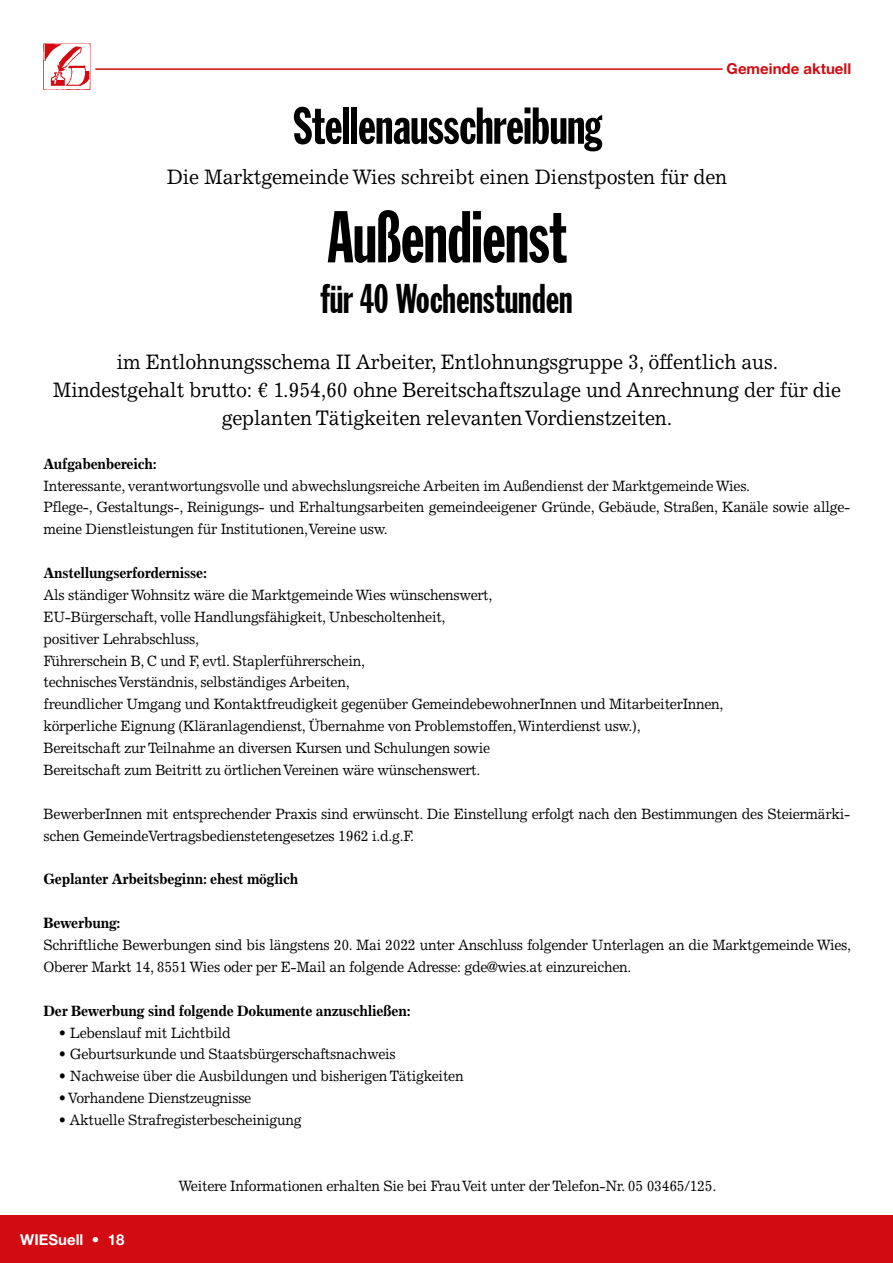
<style>
.page{position:relative;width:893px;height:1263px;background:#fff}
.page>*{position:absolute;margin:0;border:0;box-sizing:border-box;transform-origin:0 0}
.t1{font:extra-condensed 72px "Franklin Gothic";letter-spacing:-.01em;color:#000;scale:.94 1}
.t2{font:extra-condensed 51px "Franklin Gothic";letter-spacing:-.01em;color:#000}
.t3{font:extra-condensed 40.5px "Franklin Gothic";color:#000;scale:.94 1}
.t4{font:21px/27.9px "Excelsior LT Std";letter-spacing:-.01em;color:#000;text-align:center;scale:.94 1}
.t5{font:15px/21.9px "Excelsior LT Std";letter-spacing:-.02em;color:#000;scale:.94 1}
.t6{font:700 15px "Excelsior LT Std";letter-spacing:-.02em;color:#000;scale:.94 1}
.t7{font:15px "Alte Haas Grotesk Bold";color:#d20a11}
.t8{font:15px "Alte Haas Grotesk Bold";color:#fff}
</style>
<div class="page">
<img style="left:43px;top:43px;width:48px;height:47px">
<hr style="left:95px;top:68px;width:628px;height:2px;background:#d20a11">
<div style="left:0;top:1215px;width:893px;height:48px;background:#d20a11"></div>
<p class="t7" style="left:727px;top:60px;width:126px">Gemeinde aktuell</p>
<h2 class="t2" style="left:293px;top:99px;width:310px">Stellenausschreibung</h2>
<h3 class="t4" style="left:167px;top:163px;width:598px">Die Marktgemeinde Wies schreibt einen Dienstposten für den</h3>
<h1 class="t1" style="left:327px;top:199px;width:256px">Außendienst</h1>
<h3 class="t3" style="left:321px;top:277px;width:269px">für 40 Wochenstunden</h3>
<h3 class="t4" style="left:53px;top:348px;width:840px">im Entlohnungsschema II Arbeiter, Entlohnungsgruppe 3, öffentlich aus.<br>Mindestgehalt brutto: € 1.954,60 ohne Bereitschaftszulage und Anrechnung der für die geplanten Tätigkeiten relevanten Vordienstzeiten.</h3>
<p class="t6" style="left:43px;top:455px;width:122px">Aufgabenbereich:</p>
<p class="t5" style="left:43px;top:474px;width:860px">Interessante, verantwortungsvolle und abwechslungsreiche Arbeiten im Außendienst der Marktgemeinde Wies.<br>Pflege-, Gestaltungs-, Reinigungs- und Erhaltungsarbeiten gemeindeeigener Gründe, Gebäude, Straßen, Kanäle sowie allge&shy;meine Dienstleistungen für Institutionen, Vereine usw.</p>
<p class="t6" style="left:43px;top:564px;width:175px">Anstellungserfordernisse:</p>
<p class="t5" style="left:43px;top:584px;width:725px">Als ständiger Wohnsitz wäre die Marktgemeinde Wies wünschenswert,<br>EU-Bürgerschaft, volle Handlungsfähigkeit, Unbescholtenheit,<br>positiver Lehrabschluss,<br>Führerschein B, C und F, evtl. Staplerführerschein,<br>technisches Verständnis, selbständiges Arbeiten,<br>freundlicher Umgang und Kontaktfreudigkeit gegenüber GemeindebewohnerInnen und MitarbeiterInnen, körperliche Eignung (Kläranlagendienst, Übernahme von Problemstoffen, Winterdienst usw.),<br>Bereitschaft zur Teilnahme an diversen Kursen und Schulungen sowie<br>Bereitschaft zum Beitritt zu örtlichen Vereinen wäre wünschenswert.</p>
<p class="t5" style="left:43px;top:803px;width:860px">BewerberInnen mit entsprechender Praxis sind erwünscht. Die Einstellung erfolgt nach den Bestimmungen des Steiermärki&shy;schen GemeindeVertragsbedienstetengesetzes 1962 i.d.g.F.</p>
<p class="t6" style="left:43px;top:870px;width:273px">Geplanter Arbeitsbeginn: ehest möglich</p>
<p class="t6" style="left:43px;top:914px;width:83px">Bewerbung:</p>
<p class="t5" style="left:43px;top:934px;width:861px">Schriftliche Bewerbungen sind bis längstens 20. Mai 2022 unter Anschluss folgender Unterlagen an die Marktgemeinde Wies,<br>Oberer Markt 14, 8551 Wies oder per E-Mail an folgende Adresse: gde@wies.at einzureichen.</p>
<p class="t6" style="left:43px;top:1002px;width:392px">Der Bewerbung sind folgende Dokumente anzuschließen:</p>
<p class="t5" style="left:58px;top:1021px;width:185px">• Lebenslauf mit Lichtbild</p>
<p class="t5" style="left:58px;top:1043px;width:361px">• Geburtsurkunde und Staatsbürgerschaftsnachweis</p>
<p class="t5" style="left:58px;top:1065px;width:433px">• Nachweise über die Ausbildungen und bisherigen Tätigkeiten</p>
<p class="t5" style="left:58px;top:1087px;width:207px">• Vorhandene Dienstzeugnisse</p>
<p class="t5" style="left:58px;top:1109px;width:261px">• Aktuelle Strafregisterbescheinigung</p>
<p class="t8" style="left:20px;top:1230px;width:106px">WIESuell • 18</p>
<p class="t5" style="left:178px;top:1175px;width:574px">Weitere Informationen erhalten Sie bei Frau Veit unter der Telefon-Nr. 05 03465/125.</p>
</div>
